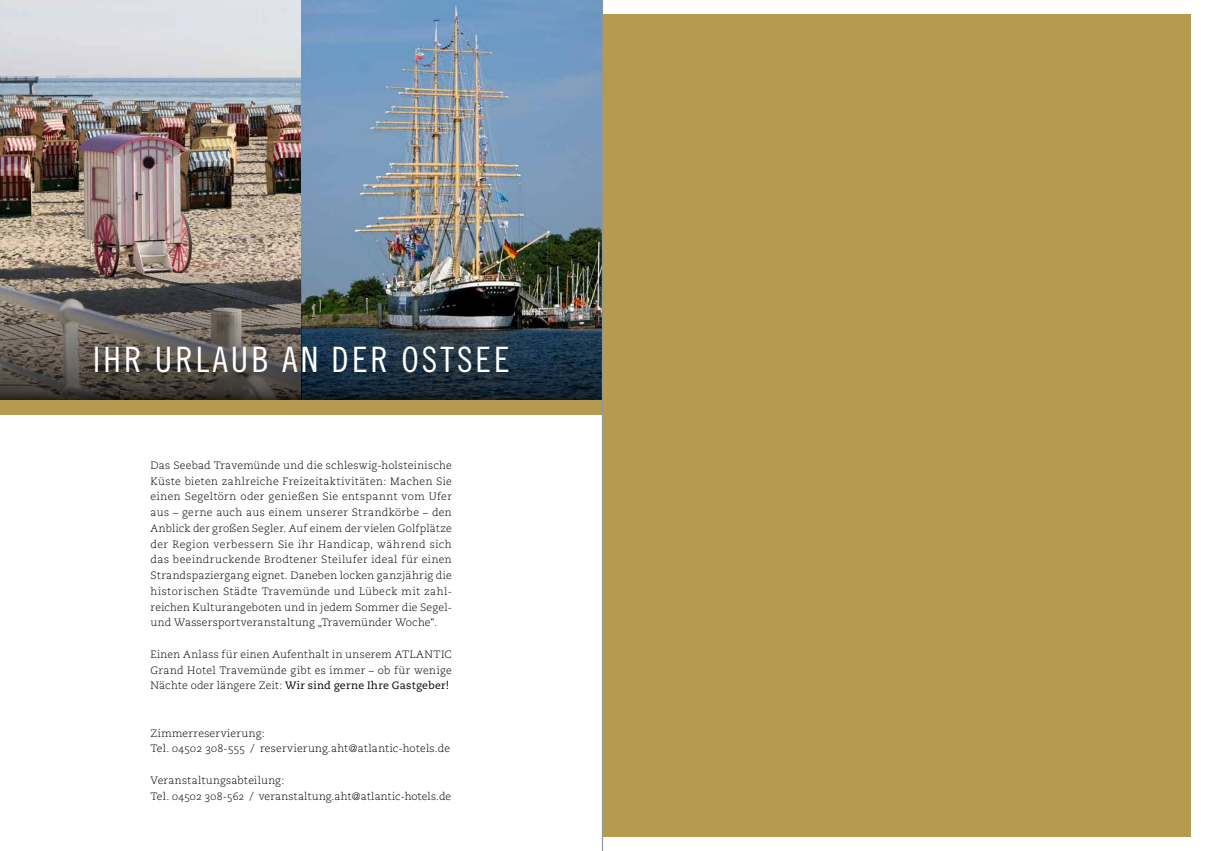
<style>
.page{position:relative;width:1205px;height:851px;background:#fff}
.page>*{position:absolute;margin:0;border:0;box-sizing:border-box;transform-origin:0 0}
.t1{font:35px "Trade Gothic Cond Eighteen";letter-spacing:.085em;color:#fff}
.t2{font:10.62px/15.8px "Caecilia Light Os F";letter-spacing:.025em;color:#000}
.t3{font:10.62px "Caecilia";letter-spacing:.025em;color:#000}
.s1{font-family:"Caecilia Light Os F"}
</style>
<div class="page">
<img style="left:0;top:0;width:301px;height:259px">
<img style="left:301px;top:0;width:301px;height:304px">
<svg style="left:0;top:259px;width:301px;height:141px;background:#635c55"></svg>
<img style="left:301px;top:304px;width:301px;height:96px">
<div style="left:602px;top:14px;width:589px;height:822px;background:#b69a50"></div>
<div style="left:0;top:400px;width:602px;height:15px;background:#b69a50"></div>
<hr style="left:602px;top:0;width:1px;height:850px;background:#8e989d">
<h1 class="t1" style="left:93px;top:339px;width:418px">IHR URLAUB AN DER OSTSEE</h1>
<p class="t2" style="left:151px;top:457px;width:303px">Das Seebad Travemünde und die schleswig-holsteinische Küste bieten zahlreiche Freizeitaktivitäten: Machen Sie einen Segeltörn oder genießen Sie entspannt vom Ufer aus – gerne auch aus einem unserer Strandkörbe – den Anblick der großen Segler. Auf einem der vielen Golfplätze der Region verbessern Sie ihr Handicap, während sich das beeindruckende Brodtener Steilufer ideal für einen Strandspaziergang eignet. Daneben locken ganzjährig die historischen Städte Travemünde und Lübeck mit zahl&shy;reichen Kulturangeboten und in jedem Sommer die Segel&shy;und Wassersportveranstaltung „Travemünder Woche“.</p>
<p class="t2" style="left:151px;top:646px;width:303px">Einen Anlass für einen Aufenthalt in unserem ATLANTIC<br>Grand Hotel Travemünde gibt es immer – ob für wenige</p>
<p class="t3" style="left:151px;top:679px;width:300px"><span class="s1">Nächte oder längere Zeit:</span> Wir sind gerne Ihre Gastgeber!</p>
<p class="t2" style="left:151px;top:725px;width:301px">Zimmerreservierung:<br>Tel. 04502 308-555 / reservierung.aht@atlantic-hotels.de</p>
<p class="t2" style="left:151px;top:772px;width:302px">Veranstaltungsabteilung:<br>Tel. 04502 308-562 / veranstaltung.aht@atlantic-hotels.de</p>
</div>
